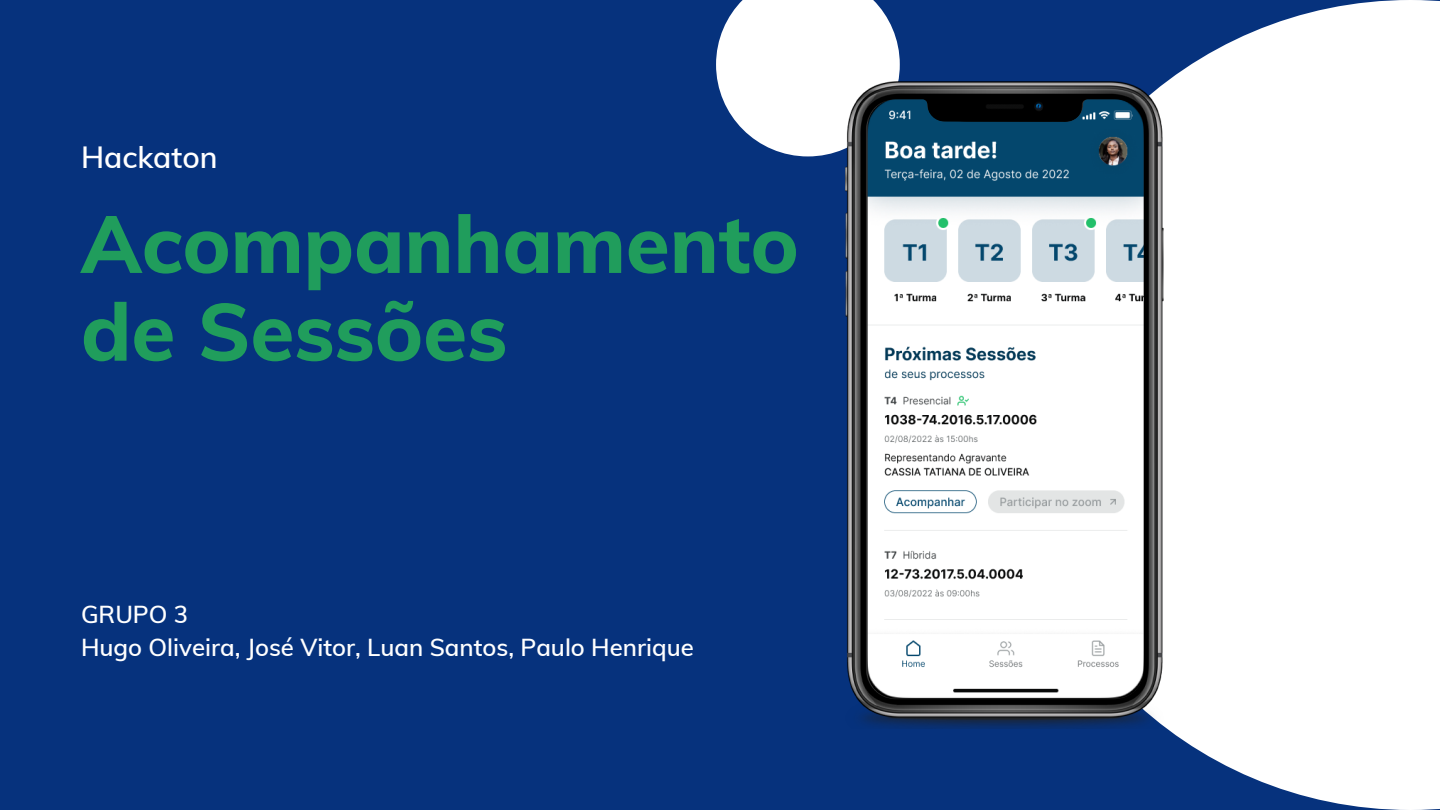
<style>
.page{position:relative;width:1440px;height:810px;background:#06327d}
.page>*{position:absolute;margin:0;border:0;box-sizing:border-box;transform-origin:0 0}
.t1{font:800 80px/87.8px "Muli";color:#209d5c}
.t2{font:600 30px "Muli";color:#fff}
.t3{font:600 24px/33px "Muli";color:#fff}
</style>
<div class="page">
<svg style="left:1165px;top:0;width:275px;height:810px;background:#ebeef4"></svg>
<svg style="left:716px;top:0;width:184px;height:156px;background:#e0e6ef"></svg>
<img style="left:846px;top:81px;width:319px;height:648px">
<img style="left:868px;top:99px;width:276px;height:600px">
<p class="t2" style="left:81px;top:138px;width:138px">Hackaton</p>
<h1 class="t1" style="left:81px;top:199px;width:719px">Acompanhamento de Sessões</h1>
<p class="t3" style="left:81px;top:598px;width:614px">GRUPO 3<br>Hugo Oliveira, José Vitor, Luan Santos, Paulo Henrique</p>
</div>
